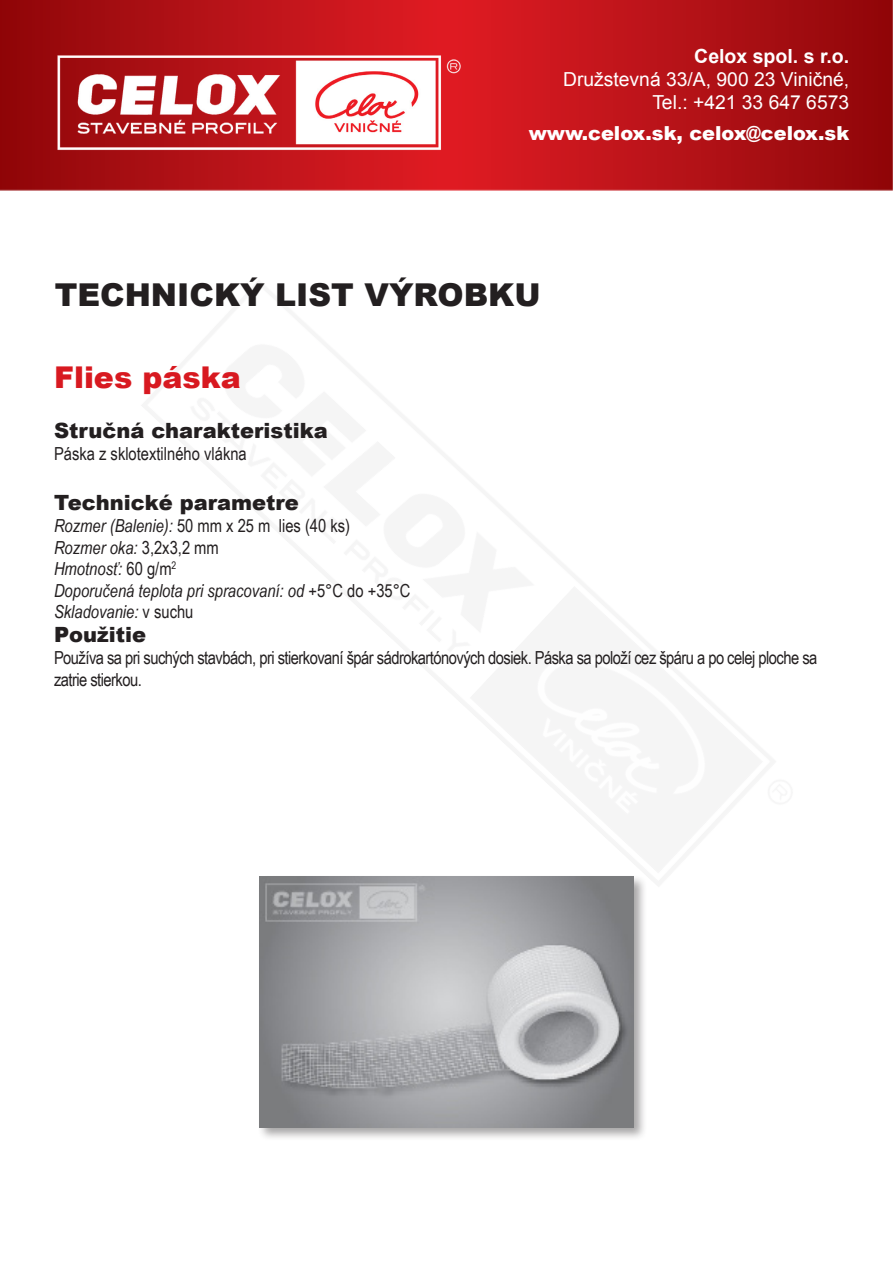
<style>
.page{position:relative;width:893px;height:1263px;background:#fff}
.page>*{position:absolute;margin:0;border:0;box-sizing:border-box;transform-origin:0 0}
.t1{font:900 31.5px "Arial";color:#231f20}
.t2{font:900 30px "Arial";color:#d81920}
.t3{font:900 21px "Arial";color:#231f20}
.t4{font:700 19.5px "Arial";color:#fff}
.t5{font:19.35px/23.1px "Arial";color:#fff;text-align:right}
.t6{font:900 19.35px "Arial";color:#fff}
.t7{font:italic 18px/21.6px "Arial Narrow";color:#231f20}
.t8{font:18px/21.6px "Arial Narrow";letter-spacing:-.03em;color:#231f20}
.t9{font:18px "Arial Narrow";color:#231f20}
.s1{font-style:normal}
</style>
<div class="page">
<img style="left:0;top:0;width:893px;height:190px">
<img style="left:44px;top:45px;width:423px;height:112px">
<div style="left:257px;top:874px;width:391px;height:267px;background:#231f20;opacity:.4"></div>
<img style="left:259px;top:876px;width:375px;height:251px">
<p class="t4" style="left:694px;top:43px;width:156px">Celox spol. s r.o.</p>
<p class="t5" style="left:563px;top:68px;width:288px">Družstevná 33/A, 900 23 Viničné,<br>Tel.: +421 33 647 6573</p>
<p class="t6" style="left:529px;top:119px;width:322px">www.celox.sk, celox@celox.sk</p>
<p class="t1" style="left:55px;top:272px;width:487px">TECHNICKÝ LIST VÝROBKU</p>
<p class="t2" style="left:54px;top:356px;width:188px">Flies páska</p>
<p class="t3" style="left:54px;top:416px;width:275px">Stručná charakteristika</p>
<p class="t9" style="left:54px;top:440px;width:194px">Páska z sklotextilného vlákna</p>
<p class="t3" style="left:54px;top:488px;width:246px">Technické parametre</p>
<p class="t7" style="left:54px;top:515px;width:358px">Rozmer (Balenie): <span class="s1">50 mm x 25 m lies (40 ks)<br></span>Rozmer oka: <span class="s1">3,2x3,2 mm<br></span>Hmotnosť: <span class="s1">60 g/m</span><sup>2<br></sup>Doporučená teplota pri spracovaní: od <span class="s1">+5°C do +35°C<br></span>Skladovanie: <span class="s1">v suchu</span></p>
<p class="t3" style="left:54px;top:620px;width:94px">Použitie</p>
<p class="t8" style="left:54px;top:646px;width:765px">Používa sa pri suchých stavbách, pri stierkovaní špár sádrokartónových dosiek. Páska sa položí cez špáru a po celej ploche sa zatrie stierkou.</p>
</div>
